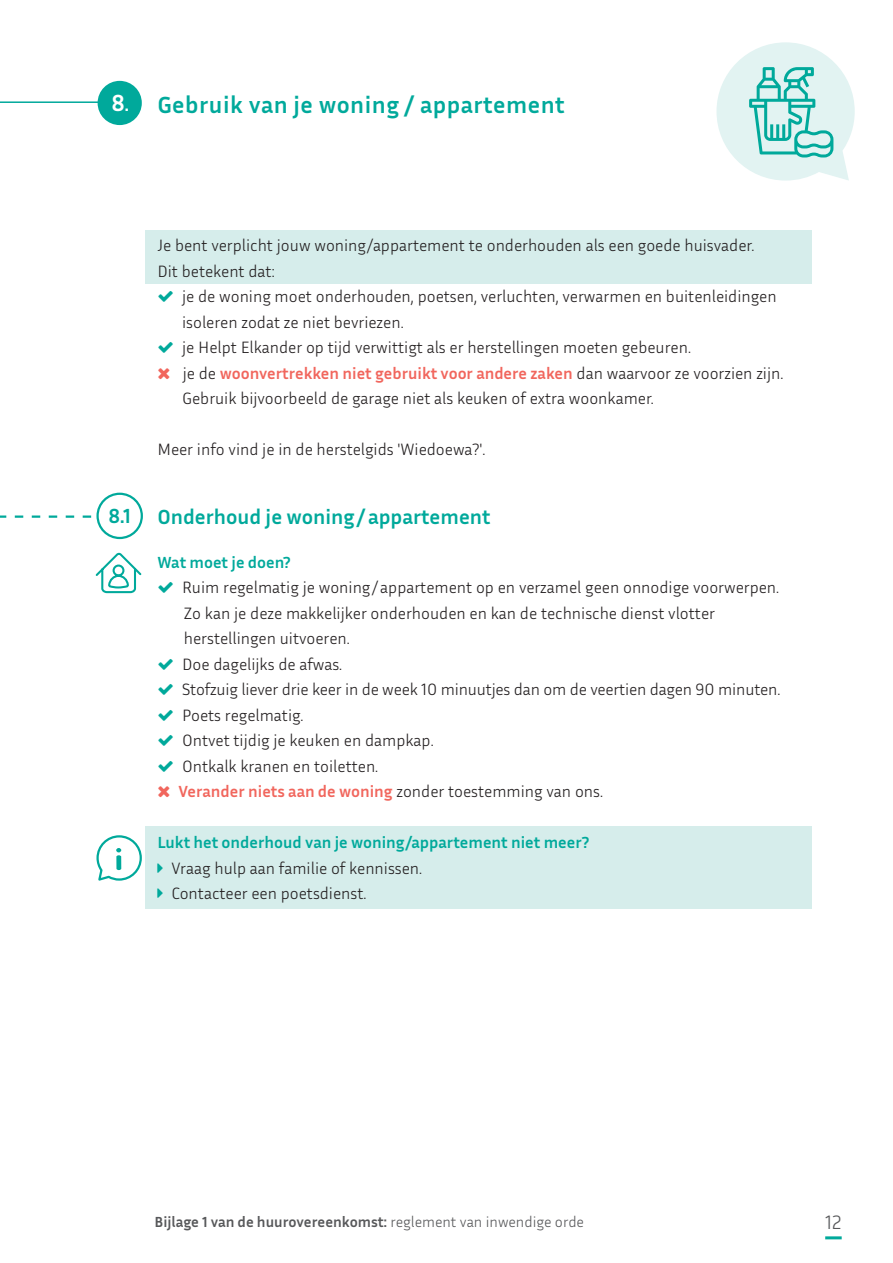
<style>
.page{position:relative;width:893px;height:1263px;background:#fff}
.page>*{position:absolute;margin:0;border:0;box-sizing:border-box;transform-origin:0 0}
.t1{font:700 24px "Inria Sans";letter-spacing:.02em;color:#00a99b}
.t2{font:700 24px "Inria Sans";color:#fff}
.t3{font:700 21px "Inria Sans";color:#00a99b}
.t4{font:300 19.5px "Inria Sans";color:#57585a}
.t5{font:300 16.5px/25.5px "Inria Sans";color:#231f20}
.t6{font:700 16.5px "Inria Sans";color:#00a99b}
.t7{font:700 16.5px "Inria Sans";color:#f1665d}
.t8{font:700 15px "Inria Sans";color:#57585a}
.s1{font-size:19.5px}
.s2{font-weight:700;color:#f1665d}
.s3{font-weight:300;color:#231f20}
.s4{font-weight:300}
</style>
<div class="page">
<hr style="left:825px;top:1236px;width:17px;height:3px;background:#00a99b">
<div style="left:145px;top:826px;width:667px;height:82px;background:#d6edeb"></div>
<div style="left:145px;top:230px;width:667px;height:53px;background:#d6edeb"></div>
<svg style="left:716px;top:42px;width:139px;height:139px"></svg>
<svg style="left:96px;top:835px;width:46px;height:46px"></svg>
<div style="left:98px;top:81px;width:44px;height:44px;background:#00a99b;border-radius:50%"></div>
<hr style="left:0;top:101px;width:106px;height:2px;background:#00a99b">
<div style="left:96px;top:493px;width:47px;height:46px;border:2px solid #00a99b;border-radius:50%"></div>
<svg style="left:0;top:515px;width:91px;height:3px"></svg>
<svg style="left:95px;top:552px;width:47px;height:42px"></svg>
<h1 class="t2" style="left:111px;top:87px;width:19px">8<span class="s1">.</span></h1>
<h1 class="t1" style="left:157px;top:90px;width:409px">Gebruik van je woning / appartement</h1>
<p class="t3" style="left:108px;top:502px;width:24px">8.1</p>
<p class="t5" style="left:157px;top:232px;width:599px">Je bent verplicht jouw woning/appartement te onderhouden als een goede huisvader.<br>Dit betekent dat:</p>
<p class="t5" style="left:182px;top:283px;width:603px">je de woning moet onderhouden, poetsen, verluchten, verwarmen en buitenleidingen isoleren zodat ze niet bevriezen.<br>je Helpt Elkander op tijd verwittigt als er herstellingen moeten gebeuren.<br>je de <span class="s2">woonvertrekken niet gebruikt voor andere zaken</span> dan waarvoor ze voorzien zijn.<br>Gebruik bijvoorbeeld de garage niet als keuken of extra woonkamer.</p>
<p class="t5" style="left:157px;top:436px;width:329px">Meer info vind je in de herstelgids 'Wiedoewa?'.</p>
<p class="t3" style="left:157px;top:503px;width:335px">Onderhoud je woning/appartement</p>
<p class="t6" style="left:157px;top:551px;width:135px">Wat moet je doen?</p>
<p class="t5" style="left:182px;top:574px;width:599px">Ruim regelmatig je woning/ appartement op en verzamel geen onnodige voorwerpen.</p>
<p class="t5" style="left:184px;top:600px;width:533px">Zo kan je deze makkelijker onderhouden en kan de technische dienst vlotter</p>
<p class="t5" style="left:184px;top:625px;width:167px">herstellingen uitvoeren.</p>
<p class="t5" style="left:182px;top:651px;width:162px">Doe dagelijks de afwas.</p>
<p class="t5" style="left:182px;top:676px;width:600px">Stofzuig liever drie keer in de week 10 minuutjes dan om de veertien dagen 90 minuten.</p>
<p class="t5" style="left:182px;top:702px;width:123px">Poets regelmatig.</p>
<p class="t5" style="left:182px;top:727px;width:253px">Ontvet tijdig je keuken en dampkap.</p>
<p class="t5" style="left:182px;top:752px;width:198px">Ontkalk kranen en toiletten.</p>
<p class="t7" style="left:179px;top:781px;width:426px">Verander niets aan de woning <span class="s3">zonder toestemming van ons.</span></p>
<p class="t6" style="left:157px;top:832px;width:433px">Lukt het onderhoud van je woning/appartement niet meer?</p>
<p class="t5" style="left:171px;top:854px;width:252px">Vraag hulp aan familie of kennissen.<br>Contacteer een poetsdienst.</p>
<p class="t8" style="left:155px;top:1212px;width:431px">Bijlage 1 van de huurovereenkomst: <span class="s4">reglement van inwendige orde</span></p>
<p class="t4" style="left:825px;top:1209px;width:18px">12</p>
</div>
